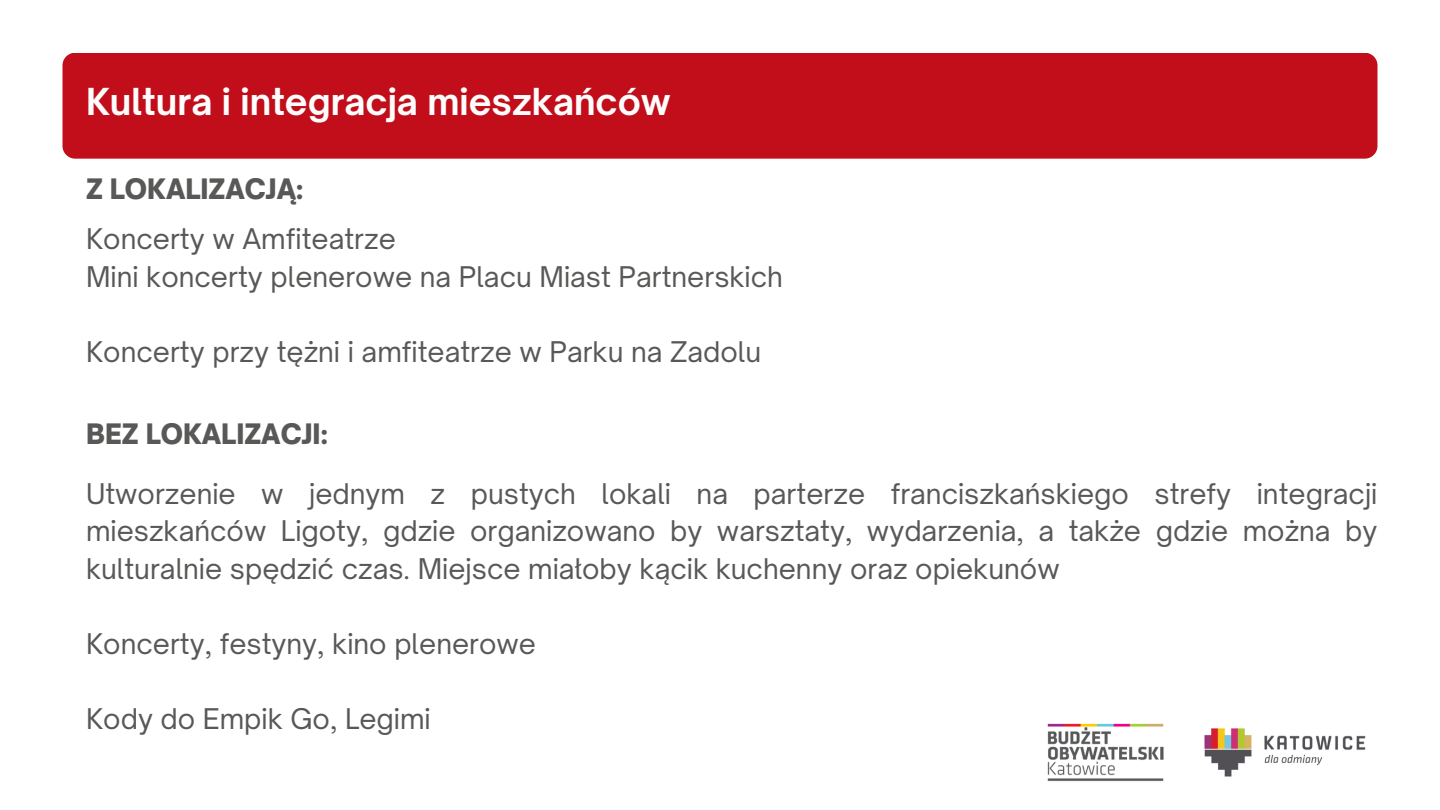
<style>
.page{position:relative;width:1440px;height:810px;background:#fff}
.page>*{position:absolute;margin:0;border:0;box-sizing:border-box;transform-origin:0 0}
.t1{font:700 35.6px "Open Sauce One";color:#fdfdfd}
.t2{font:27.3px/37.5px "Open Sauce One";color:#585857;text-align:justify}
.t3{font:900 27px "Open Sauce One";color:#585857}
</style>
<div class="page">
<div style="left:63px;top:53px;width:1314px;height:106px;background:#c20e1a;border-radius:13px"></div>
<img style="left:1047px;top:723px;width:319px;height:59px">
<h1 class="t1" style="left:86px;top:79px;width:586px">Kultura i integracja mieszkańców</h1>
<h2 class="t3" style="left:86px;top:172px;width:219px">Z LOKALIZACJĄ:</h2>
<p class="t2" style="left:86px;top:220px;width:311px">Koncerty w Amfiteatrze</p>
<p class="t2" style="left:86px;top:257px;width:698px">Mini koncerty plenerowe na Placu Miast Partnerskich</p>
<p class="t2" style="left:86px;top:332px;width:677px">Koncerty przy tężni i amfiteatrze w Parku na Zadolu</p>
<h2 class="t3" style="left:86px;top:417px;width:243px">BEZ LOKALIZACJI:</h2>
<p class="t2" style="left:86px;top:475px;width:1293px">Utworzenie w jednym z pustych lokali na parterze franciszkańskiego strefy integracji mieszkańców Ligoty, gdzie organizowano by warsztaty, wydarzenia, a także gdzie można by kulturalnie spędzić czas. Miejsce miałoby kącik kuchenny oraz opiekunów</p>
<p class="t2" style="left:86px;top:625px;width:452px">Koncerty, festyny, kino plenerowe</p>
<p class="t2" style="left:86px;top:700px;width:346px">Kody do Empik Go, Legimi</p>
</div>
